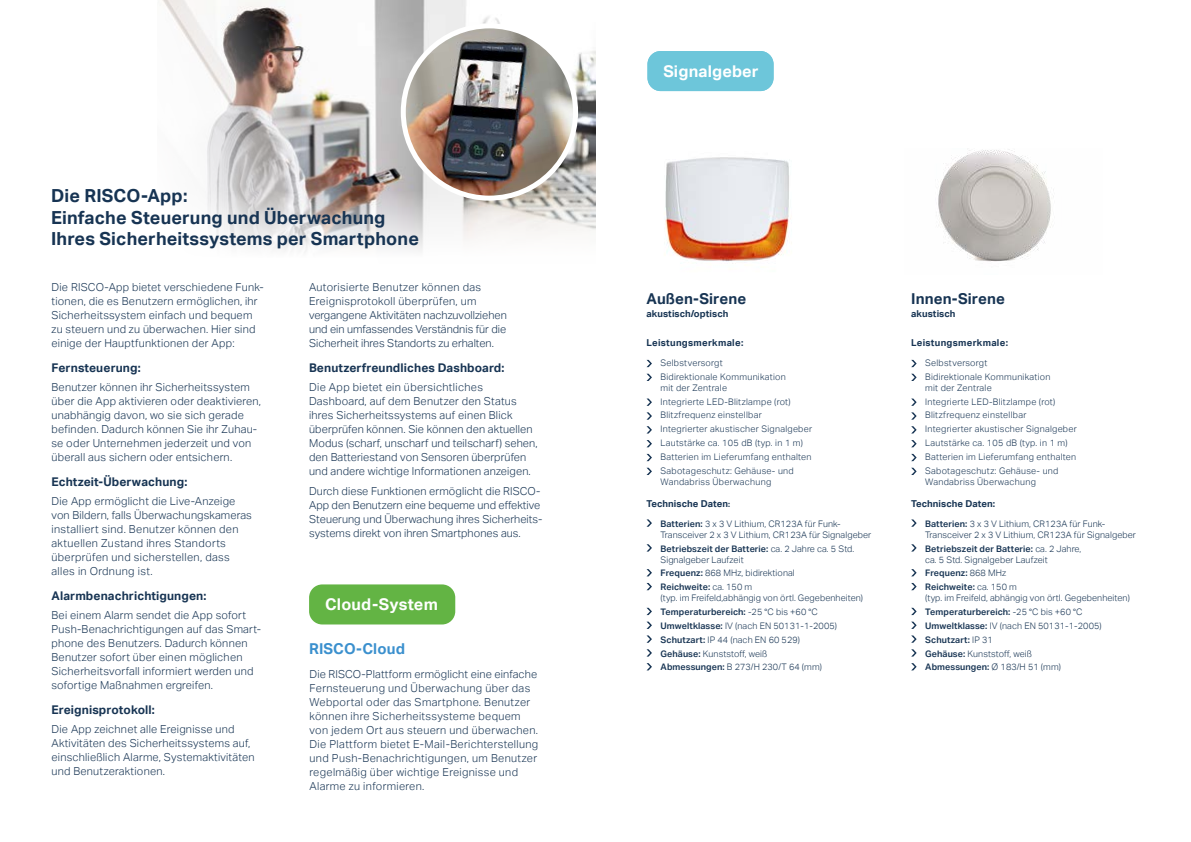
<style>
.page{position:relative;width:1191px;height:842px;background:#fff}
.page>*{position:absolute;margin:0;border:0;box-sizing:border-box;transform-origin:0 0}
.t1{font:700 18px/21.6px "Aktiv Grotesk";letter-spacing:.01em;color:#173453}
.t2{font:700 16.2px "Aktiv Grotesk";letter-spacing:.01em;color:#fff}
.t3{font:700 15px "Aktiv Grotesk";letter-spacing:.01em;color:#173453}
.t4{font:700 15px "Aktiv Grotesk";letter-spacing:.01em;color:#3b90ce}
.t5{font:700 12px "Aktiv Grotesk";letter-spacing:.01em;color:#173453}
.t6{font:300 11px/14px "Aktiv Grotesk";letter-spacing:.02em;color:#173453}
.t7{font:300 11px/14px "Aktiv Grotesk";color:#173453}
.t8{font:700 9.5px "Aktiv Grotesk";letter-spacing:.01em;color:#173453}
.t9{font:700 9.5px "Aktiv Grotesk";letter-spacing:.03em;color:#173453}
.t10{font:300 9px/13.8px "Aktiv Grotesk";letter-spacing:.01em;color:#173453}
.t11{font:300 9px/13.8px "Aktiv Grotesk";letter-spacing:.03em;color:#173453}
.t12{font:600 9px/13.8px "Aktiv Grotesk";letter-spacing:.01em;color:#173453}
.s1{font-size:8px}
.s2{font-weight:600}
.s3{font-weight:300}
</style>
<div class="page">
<div style="left:309px;top:584px;width:146px;height:40px;background:#63b444;border-radius:13px"></div>
<img style="left:162px;top:0;width:433px;height:252px">
<img style="left:403px;top:26px;width:172px;height:172px;border-radius:86px">
<div style="left:401px;top:23px;width:177px;height:178px;border:5px solid #fff;border-radius:50%"></div>
<div style="left:647px;top:51px;width:126px;height:40px;background:#6dc6da;border-radius:13px"></div>
<img style="left:665px;top:157px;width:124px;height:107px">
<img style="left:938px;top:149px;width:116px;height:113px">
<svg style="left:646px;top:360px;width:6px;height:7px"></svg>
<svg style="left:646px;top:374px;width:6px;height:7px"></svg>
<svg style="left:646px;top:399px;width:6px;height:7px"></svg>
<svg style="left:646px;top:412px;width:6px;height:8px"></svg>
<svg style="left:646px;top:426px;width:6px;height:7px"></svg>
<svg style="left:646px;top:440px;width:6px;height:7px"></svg>
<svg style="left:646px;top:454px;width:6px;height:7px"></svg>
<svg style="left:646px;top:468px;width:6px;height:7px"></svg>
<svg style="left:646px;top:519px;width:6px;height:8px"></svg>
<svg style="left:646px;top:544px;width:6px;height:8px"></svg>
<svg style="left:646px;top:569px;width:6px;height:7px"></svg>
<svg style="left:646px;top:583px;width:6px;height:7px"></svg>
<svg style="left:646px;top:608px;width:6px;height:7px"></svg>
<svg style="left:646px;top:622px;width:6px;height:7px"></svg>
<svg style="left:646px;top:635px;width:6px;height:8px"></svg>
<svg style="left:646px;top:649px;width:6px;height:8px"></svg>
<svg style="left:646px;top:663px;width:6px;height:7px"></svg>
<svg style="left:911px;top:360px;width:5px;height:7px"></svg>
<svg style="left:911px;top:374px;width:5px;height:7px"></svg>
<svg style="left:911px;top:399px;width:5px;height:7px"></svg>
<svg style="left:911px;top:412px;width:5px;height:8px"></svg>
<svg style="left:911px;top:426px;width:5px;height:7px"></svg>
<svg style="left:911px;top:440px;width:5px;height:7px"></svg>
<svg style="left:911px;top:454px;width:5px;height:7px"></svg>
<svg style="left:911px;top:468px;width:5px;height:7px"></svg>
<svg style="left:911px;top:519px;width:5px;height:8px"></svg>
<svg style="left:911px;top:544px;width:5px;height:8px"></svg>
<svg style="left:911px;top:569px;width:5px;height:7px"></svg>
<svg style="left:911px;top:583px;width:5px;height:7px"></svg>
<svg style="left:911px;top:608px;width:5px;height:7px"></svg>
<svg style="left:911px;top:622px;width:5px;height:7px"></svg>
<svg style="left:911px;top:635px;width:5px;height:8px"></svg>
<svg style="left:911px;top:649px;width:5px;height:8px"></svg>
<svg style="left:911px;top:663px;width:5px;height:7px"></svg>
<h1 class="t1" style="left:51px;top:185px;width:369px">Die RISCO-App:<br>Einfache Steuerung und Überwachung<br>Ihres Sicherheitssystems per Smartphone</h1>
<p class="t7" style="left:309px;top:281px;width:199px">Autorisierte Benutzer können das Ereignisprotokoll überprüfen, um vergangene Aktivitäten nachzuvollziehen und ein umfassendes Verständnis für die Sicherheit ihres Standorts zu erhalten.</p>
<p class="t5" style="left:309px;top:360px;width:197px">Benutzerfreundliches Dashboard:</p>
<p class="t6" style="left:309px;top:381px;width:230px">Die App bietet ein übersichtliches Dashboard, auf dem Benutzer den Status ihres Sicherheitssystems auf einen Blick überprüfen können. Sie können den aktuellen Modus (scharf, unscharf und teilscharf) sehen, den Batteriestand von Sensoren überprüfen und andere wichtige Informationen anzeigen.</p>
<p class="t6" style="left:309px;top:484px;width:235px">Durch diese Funktionen ermöglicht die RISCO-App den Benutzern eine bequeme und effektive Steuerung und Überwachung ihres Sicherheits&shy;systems direkt von ihren Smartphones aus.</p>
<p class="t6" style="left:52px;top:281px;width:214px">Die RISCO-App bietet verschiedene Funk&shy;tionen, die es Benutzern ermöglichen, ihr Sicherheitssystem einfach und bequem zu steuern und zu überwachen. Hier sind einige der Hauptfunktionen der App:</p>
<p class="t5" style="left:52px;top:360px;width:91px">Fernsteuerung:</p>
<p class="t6" style="left:52px;top:381px;width:211px">Benutzer können ihr Sicherheitssystem über die App aktivieren oder deaktivieren, unabhängig davon, wo sie sich gerade befinden. Dadurch können Sie ihr Zuhau&shy;se oder Unternehmen jederzeit und von überall aus sichern oder entsichern.</p>
<p class="t5" style="left:52px;top:475px;width:137px">Echtzeit-Überwachung:</p>
<p class="t6" style="left:52px;top:495px;width:202px">Die App ermöglicht die Live-Anzeige von Bildern, falls Überwachungskameras installiert sind. Benutzer können den aktuellen Zustand ihres Standorts überprüfen und sicherstellen, dass alles in Ordnung ist.</p>
<p class="t5" style="left:52px;top:589px;width:156px">Alarmbenachrichtigungen:</p>
<p class="t6" style="left:52px;top:609px;width:211px">Bei einem Alarm sendet die App sofort Push-Benachrichtigungen auf das Smart&shy;phone des Benutzers. Dadurch können Benutzer sofort über einen möglichen Sicherheitsvorfall informiert werden und sofortige Maßnahmen ergreifen.</p>
<p class="t5" style="left:52px;top:703px;width:105px">Ereignisprotokoll:</p>
<p class="t6" style="left:52px;top:723px;width:204px">Die App zeichnet alle Ereignisse und Aktivitäten des Sicherheitssystems auf, einschließlich Alarme, Systemaktivitäten und Benutzeraktionen.</p>
<h2 class="t2" style="left:325px;top:595px;width:114px">Cloud-System</h2>
<h3 class="t4" style="left:309px;top:640px;width:97px">RISCO-Cloud</h3>
<p class="t6" style="left:309px;top:667px;width:230px">Die RISCO-Plattform ermöglicht eine einfache Fernsteuerung und Überwachung über das Webportal oder das Smartphone. Benutzer können ihre Sicherheitssysteme bequem von jedem Ort aus steuern und überwachen.<br>Die Plattform bietet E-Mail-Berichterstellung und Push-Benachrichtigungen, um Benutzer regelmäßig über wichtige Ereignisse und Alarme zu informieren.</p>
<h2 class="t2" style="left:663px;top:62px;width:97px">Signalgeber</h2>
<h3 class="t3" style="left:646px;top:290px;width:101px">Außen-Sirene</h3>
<p class="t8" style="left:646px;top:308px;width:83px">akustisch/optisch</p>
<p class="t9" style="left:646px;top:337px;width:98px">Leistungsmerkmale:</p>
<p class="t11" style="left:660px;top:356px;width:127px">Selbstversorgt<br>Bidirektionale Kommunikation</p>
<p class="t11" style="left:660px;top:381px;width:153px">mit der Zentrale<br>Integrierte LED-Blitzlampe (rot)<br>Blitzfrequenz einstellbar<br>Integrierter akustischer Signalgeber<br>Lautstärke ca. 105 dB (typ. in 1 m)<br>Batterien im Lieferumfang enthalten<br>Sabotageschutz: Gehäuse- und</p>
<p class="t11" style="left:660px;top:475px;width:112px">Wandabriss Überwachung</p>
<p class="t8" style="left:646px;top:498px;width:85px">Technische Daten<span class="s1">:</span></p>
<p class="t10" style="left:660px;top:518px;width:212px;line-height:11px"><span class="s2">Batterien:</span> 3 x 3 V Lithium, CR123A für Funk-<br>Transceiver 2 x 3 V Lithium, CR123A für Signalgeber</p>
<p class="t10" style="left:660px;top:543px;width:195px;line-height:11px"><span class="s2">Betriebszeit der Batterie:</span> ca. 2 Jahre ca. 5 Std.<br>Signalgeber Laufzeit</p>
<p class="t10" style="left:660px;top:566px;width:136px"><span class="s2">Frequenz:</span> 868 MHz, bidirektional<br><span class="s2">Reichweite:</span> ca. 150 m</p>
<p class="t10" style="left:660px;top:591px;width:204px">(typ. im Freifeld,abhängig von örtl. Gegebenheiten)<br><span class="s2">Temperaturbereich:</span> -25 °C bis +60 °C <span class="s2">Umweltklasse:</span> IV (nach EN 50131-1-2005)<br><span class="s2">Schutzart:</span> IP 44 (nach EN 60 529)<br><span class="s2">Gehäuse:</span> Kunststoff, weiß<br><span class="s2">Abmessungen:</span> B 273/H 230/T 64 (mm)</p>
<h3 class="t3" style="left:911px;top:290px;width:95px">Innen-Sirene</h3>
<p class="t8" style="left:911px;top:308px;width:46px">akustisch</p>
<p class="t9" style="left:911px;top:337px;width:98px">Leistungsmerkmale:</p>
<p class="t11" style="left:925px;top:356px;width:127px">Selbstversorgt<br>Bidirektionale Kommunikation</p>
<p class="t11" style="left:925px;top:381px;width:153px">mit der Zentrale<br>Integrierte LED-Blitzlampe (rot)<br>Blitzfrequenz einstellbar<br>Integrierter akustischer Signalgeber<br>Lautstärke ca. 105 dB (typ. in 1 m)<br>Batterien im Lieferumfang enthalten<br>Sabotageschutz: Gehäuse- und</p>
<p class="t11" style="left:925px;top:475px;width:112px">Wandabriss Überwachung</p>
<p class="t8" style="left:911px;top:498px;width:85px">Technische Daten:</p>
<p class="t10" style="left:925px;top:518px;width:212px;line-height:11px"><span class="s2">Batterien:</span> 3 x 3 V Lithium, CR123A für Funk-<br>Transceiver 2 x 3 V Lithium, CR123A für Signalgeber</p>
<p class="t10" style="left:925px;top:543px;width:157px;line-height:11px"><span class="s2">Betriebszeit der Batterie:</span> ca. 2 Jahre, ca. 5 Std. Signalgeber Laufzeit</p>
<p class="t12" style="left:925px;top:566px;width:93px">Frequenz: <span class="s3">868 MHz<br></span>Reichweite: <span class="s3">ca. 150 m</span></p>
<p class="t10" style="left:925px;top:591px;width:206px">(typ. im Freifeld, abhängig von örtl. Gegebenheiten)<br><span class="s2">Temperaturbereich:</span> -25 °C bis +60 °C <span class="s2">Umweltklasse:</span> IV (nach EN 50131-1-2005)<br><span class="s2">Schutzart:</span> IP 31<br><span class="s2">Gehäuse:</span> Kunststoff, weiß<br><span class="s2">Abmessungen:</span> Ø 183/H 51 (mm)</p>
</div>
